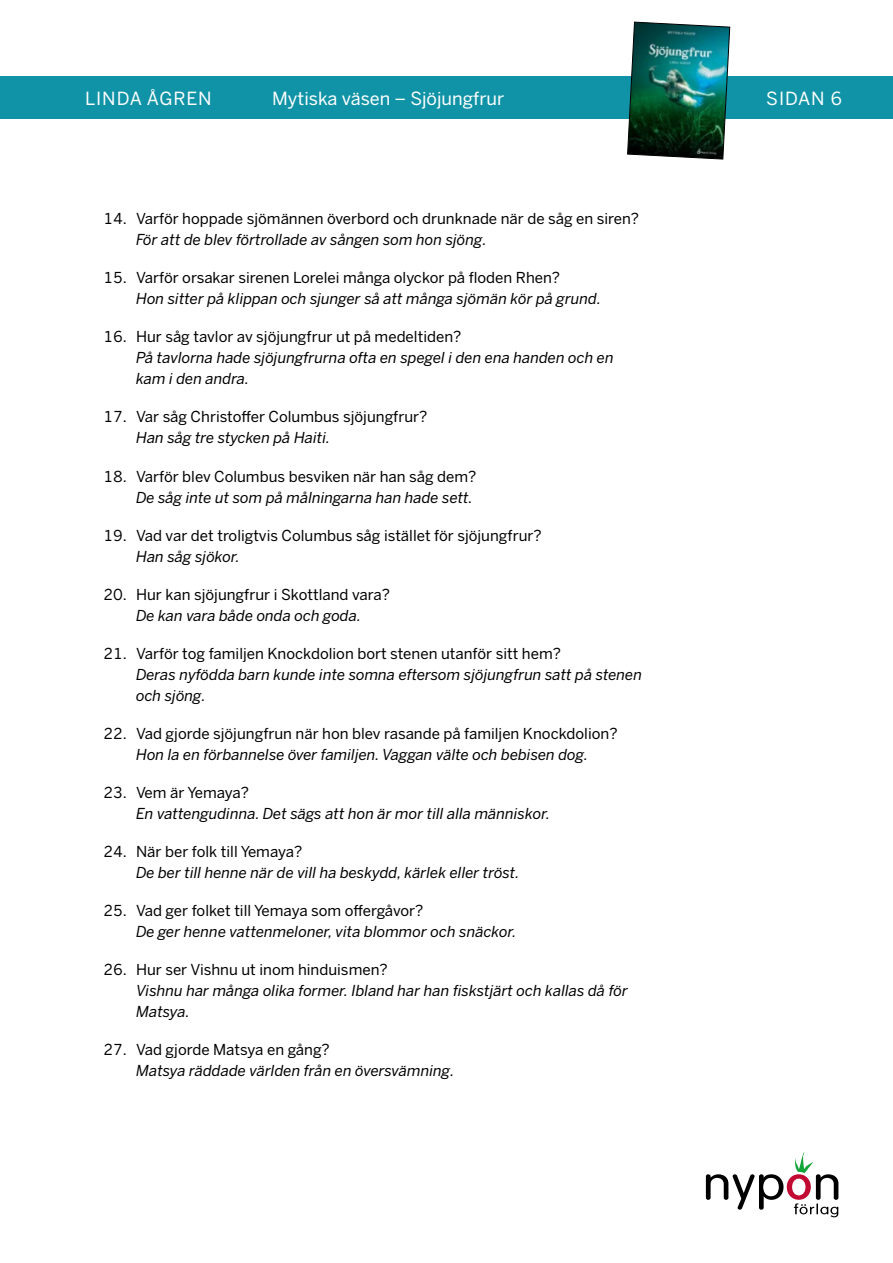
<style>
.page{position:relative;width:893px;height:1263px;background:#fff}
.page>*{position:absolute;margin:0;border:0;box-sizing:border-box;transform-origin:0 0}
.t1{font:18px "Benton Sans";color:#fff}
.t2{font:18px "Benton Sans";letter-spacing:.05em;color:#fff}
.t3{font:italic 15px/21px "Benton Sans";color:#000}
.t4{font:15px "Benton Sans";color:#000}
</style>
<div class="page">
<svg style="left:706px;top:1152px;width:132px;height:65px"></svg>
<div style="left:0;top:77px;width:893px;height:42px;background:#1093a7"></div>
<img style="left:627px;top:21px;width:103px;height:139px">
<p class="t2" style="left:85px;top:87px;width:128px">LINDA ÅGREN</p>
<p class="t1" style="left:272px;top:87px;width:234px">Mytiska väsen – Sjöjungfrur</p>
<p class="t1" style="left:766px;top:87px;width:77px">SIDAN 6</p>
<p class="t4" style="left:103px;top:210px;width:537px">14. Varför hoppade sjömännen överbord och drunknade när de såg en siren?</p>
<p class="t3" style="left:136px;top:230px;width:352px">För att de blev förtrollade av sången som hon sjöng.</p>
<p class="t4" style="left:103px;top:269px;width:458px">15. Varför orsakar sirenen Lorelei många olyckor på floden Rhen?</p>
<p class="t3" style="left:136px;top:289px;width:467px">Hon sitter på klippan och sjunger så att många sjömän kör på grund.</p>
<p class="t4" style="left:103px;top:328px;width:359px">16. Hur såg tavlor av sjöjungfrur ut på medeltiden?</p>
<p class="t3" style="left:136px;top:348px;width:479px">På tavlorna hade sjöjungfrurna ofta en spegel i den ena handen och en kam i den andra.</p>
<p class="t4" style="left:103px;top:408px;width:326px">17. Var såg Christoffer Columbus sjöjungfrur?</p>
<p class="t3" style="left:136px;top:428px;width:196px">Han såg tre stycken på Haiti.</p>
<p class="t4" style="left:103px;top:467px;width:375px">18. Varför blev Columbus besviken när han såg dem?</p>
<p class="t3" style="left:136px;top:487px;width:338px">De såg inte ut som på målningarna han hade sett.</p>
<p class="t4" style="left:103px;top:526px;width:440px">19. Vad var det troligtvis Columbus såg istället för sjöjungfrur?</p>
<p class="t3" style="left:136px;top:546px;width:105px">Han såg sjökor.</p>
<p class="t4" style="left:103px;top:585px;width:288px">20. Hur kan sjöjungfrur i Skottland vara?</p>
<p class="t3" style="left:136px;top:605px;width:227px">De kan vara både onda och goda.</p>
<p class="t4" style="left:103px;top:644px;width:459px">21. Varför tog familjen Knockdolion bort stenen utanför sitt hem?</p>
<p class="t3" style="left:136px;top:664px;width:507px">Deras nyfödda barn kunde inte somna eftersom sjöjungfrun satt på stenen och sjöng.</p>
<p class="t4" style="left:103px;top:724px;width:516px">22. Vad gjorde sjöjungfrun när hon blev rasande på familjen Knockdolion?</p>
<p class="t3" style="left:136px;top:744px;width:454px">Hon la en förbannelse över familjen. Vaggan välte och bebisen dog.</p>
<p class="t4" style="left:103px;top:783px;width:147px">23. Vem är Yemaya?</p>
<p class="t3" style="left:136px;top:803px;width:415px">En vattengudinna. Det sägs att hon är mor till alla människor.</p>
<p class="t4" style="left:103px;top:842px;width:201px">24. När ber folk till Yemaya?</p>
<p class="t3" style="left:136px;top:862px;width:385px">De ber till henne när de vill ha beskydd, kärlek eller tröst.</p>
<p class="t4" style="left:103px;top:901px;width:321px">25. Vad ger folket till Yemaya som offergåvor?</p>
<p class="t3" style="left:136px;top:921px;width:382px">De ger henne vattenmeloner, vita blommor och snäckor.</p>
<p class="t4" style="left:103px;top:960px;width:286px">26. Hur ser Vishnu ut inom hinduismen?</p>
<p class="t3" style="left:136px;top:980px;width:493px">Vishnu har många olika former. Ibland har han fiskstjärt och kallas då för<br>Matsya.</p>
<p class="t4" style="left:103px;top:1040px;width:228px">27. Vad gjorde Matsya en gång?</p>
<p class="t3" style="left:136px;top:1060px;width:320px">Matsya räddade världen från en översvämning.</p>
</div>
